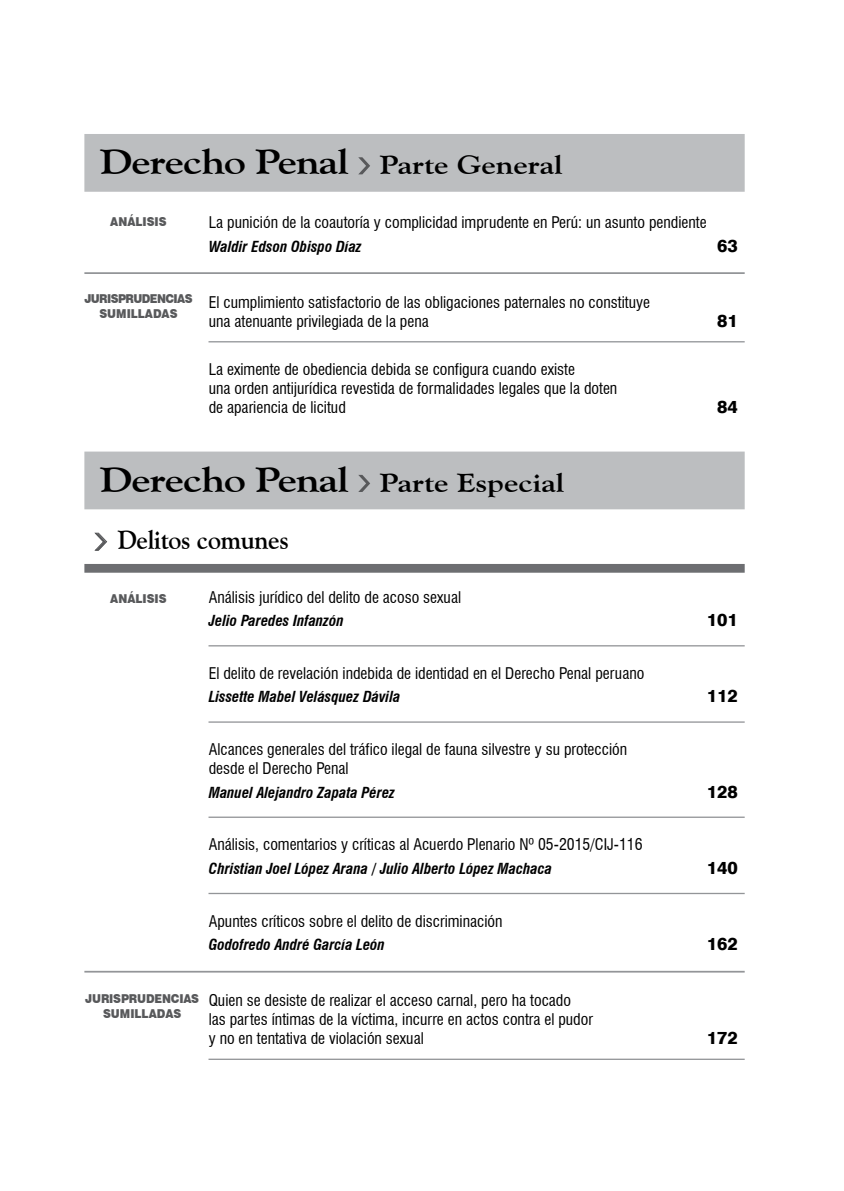
<style>
.page{position:relative;width:844px;height:1191px;background:#fff}
.page>*{position:absolute;margin:0;border:0;box-sizing:border-box;transform-origin:0 0}
.t1{font:700 35px "Goudy Old Style BT";letter-spacing:-.02em;color:#000;scale:1.2 1}
.t2{font:700 26.25px/57.1px "Goudy Old Style BT";letter-spacing:-.01em;color:#000;scale:1.2 1}
.t3{font:800 17.5px "Swiss 721 BT";color:#000}
.t4{font:condensed 15.75px/18.9px "Swiss 721 BT";color:#000}
.t5{font:italic 700 condensed 14.88px "Swiss 721 BT";color:#000}
.t6{font:900 12.25px/15px "Swiss 721 BT";letter-spacing:-.005em;color:#58595b;text-align:center;scale:.9 1}
.t7{font:900 12.25px/15px "Swiss 721 BT";letter-spacing:-.05em;color:#58595b;text-align:center;scale:.9 1}
.s1{font-size:26.25px}
.s2{font-size:35px}
.s3{font-family:"Chicago";font-weight:400;font-size:29.05px;color:#58595b}
</style>
<div class="page">
<div style="left:84px;top:134px;width:660px;height:58px;background:#bcbec0"></div>
<hr style="left:84px;top:272px;width:660px;height:2px;background:#939598">
<hr style="left:208px;top:341px;width:536px;height:1px;background:#939598">
<div style="left:84px;top:451px;width:660px;height:58px;background:#bcbec0"></div>
<div style="left:84px;top:564px;width:660px;height:8px;background:#6d6e71"></div>
<hr style="left:208px;top:645px;width:536px;height:1px;background:#939598">
<hr style="left:208px;top:721px;width:536px;height:1px;background:#939598">
<hr style="left:208px;top:816px;width:536px;height:2px;background:#939598">
<hr style="left:208px;top:892px;width:536px;height:2px;background:#939598">
<hr style="left:84px;top:970px;width:660px;height:2px;background:#939598">
<hr style="left:208px;top:1058px;width:536px;height:2px;background:#939598">
<svg style="left:358px;top:157px;width:12px;height:17px"></svg>
<svg style="left:358px;top:475px;width:12px;height:17px"></svg>
<svg style="left:94px;top:532px;width:13px;height:19px"></svg>
<h1 class="t1" style="left:100px;top:141px;width:387px">Derecho Penal <span class="s1">Parte General</span></h1>
<p class="t6" style="left:110px;top:214px;width:64px">ANÁLISIS</p>
<p class="t7" style="left:84px;top:291px;width:122px">JURISPRUDENCIAS<br>SUMILLADAS</p>
<p class="t4" style="left:209px;top:213px;width:499px">La punición de la coautoría y complicidad imprudente en Perú: un asunto pendiente</p>
<p class="t5" style="left:209px;top:237px;width:154px">Waldir Edson Obispo Díaz</p>
<p class="t3" style="left:716px;top:235px;width:22px">63</p>
<p class="t4" style="left:209px;top:292px;width:443px">El cumplimiento satisfactorio de las obligaciones paternales no constituye una atenuante privilegiada de la pena</p>
<p class="t4" style="left:209px;top:360px;width:410px">La eximente de obediencia debida se configura cuando existe<br>una orden antijurídica revestida de formalidades legales que la doten de apariencia de licitud</p>
<p class="t3" style="left:716px;top:310px;width:22px">81</p>
<p class="t3" style="left:716px;top:396px;width:22px">84</p>
<h2 class="t2" style="left:95px;top:454px;width:392px"><span class="s2">Derecho Penal</span> Parte Especial <span class="s3">&gt;</span> Delitos comunes</h2>
<p class="t6" style="left:110px;top:591px;width:64px">ANÁLISIS</p>
<p class="t4" style="left:209px;top:587px;width:254px">Análisis jurídico del delito de acoso sexual</p>
<p class="t5" style="left:209px;top:612px;width:136px">Jelio Paredes Infanzón</p>
<p class="t3" style="left:706px;top:609px;width:32px">101</p>
<p class="t4" style="left:209px;top:664px;width:437px">El delito de revelación indebida de identidad en el Derecho Penal peruano</p>
<p class="t5" style="left:209px;top:688px;width:193px">Lissette Mabel Velásquez Dávila</p>
<p class="t3" style="left:706px;top:685px;width:32px">112</p>
<p class="t4" style="left:209px;top:740px;width:420px">Alcances generales del tráfico ilegal de fauna silvestre y su protección desde el Derecho Penal</p>
<p class="t5" style="left:209px;top:783px;width:188px">Manuel Alejandro Zapata Pérez</p>
<p class="t3" style="left:706px;top:780px;width:32px">128</p>
<p class="t4" style="left:209px;top:835px;width:435px">Análisis, comentarios y críticas al Acuerdo Plenario Nº 05-2015/CIJ-116</p>
<p class="t5" style="left:209px;top:859px;width:344px">Christian Joel López Arana / Julio Alberto López Machaca</p>
<p class="t3" style="left:706px;top:857px;width:32px">140</p>
<p class="t4" style="left:209px;top:911px;width:295px">Apuntes críticos sobre el delito de discriminación</p>
<p class="t5" style="left:209px;top:935px;width:178px">Godofredo André García León</p>
<p class="t3" style="left:706px;top:933px;width:32px">162</p>
<p class="t6" style="left:85px;top:991px;width:128px">JURISPRUDENCIAS<br>SUMILLADAS</p>
<p class="t4" style="left:209px;top:991px;width:385px">Quien se desiste de realizar el acceso carnal, pero ha tocado<br>las partes íntimas de la víctima, incurre en actos contra el pudor y no en tentativa de violación sexual</p>
<p class="t3" style="left:706px;top:1027px;width:32px">172</p>
</div>
